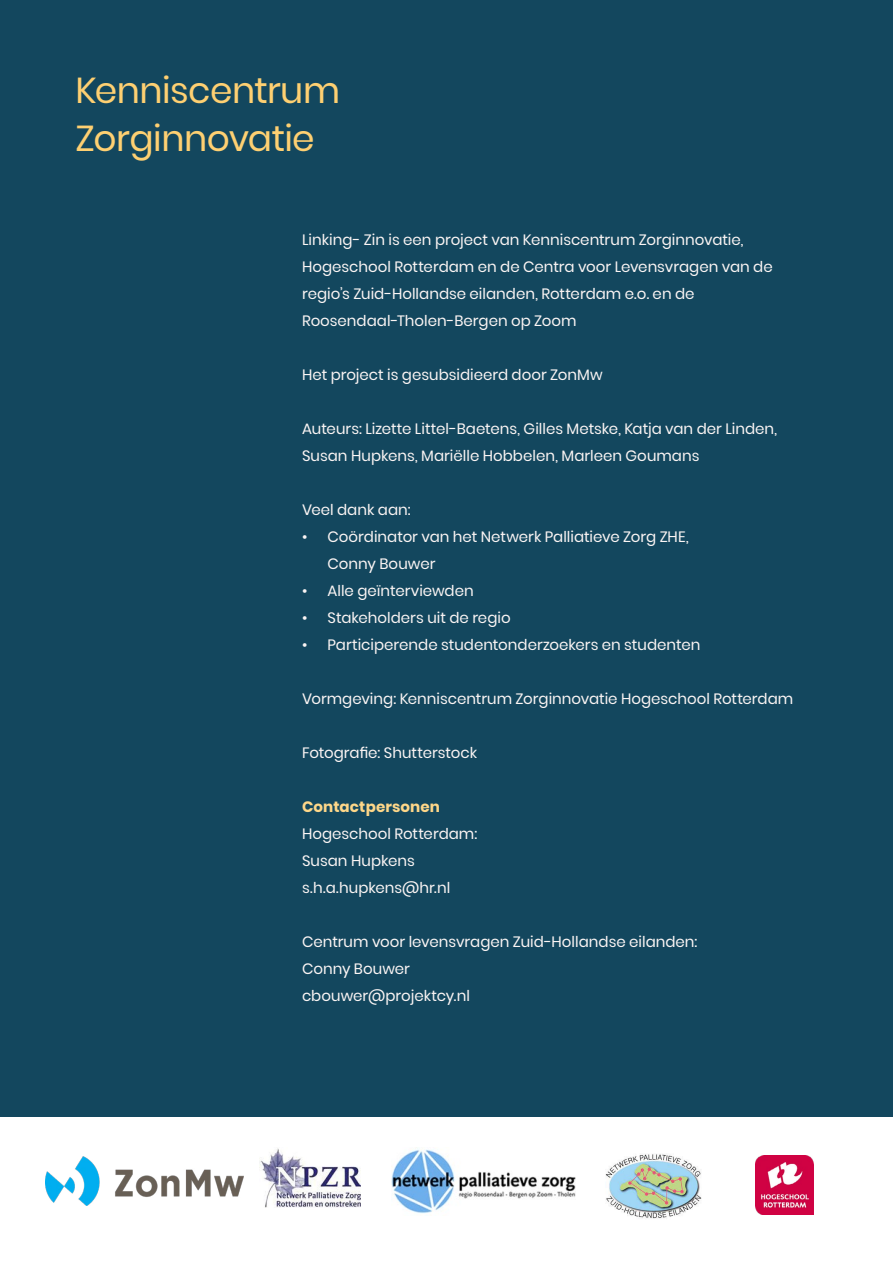
<style>
.page{position:relative;width:893px;height:1263px;background:#13475e}
.page>*{position:absolute;margin:0;border:0;box-sizing:border-box;transform-origin:0 0}
.t1{font:36px/48px "Poppins";letter-spacing:-.015em;color:#fed072}
.t2{font:15px/27px "Poppins";color:#fbf5f4}
.t3{font:700 15px "Poppins";letter-spacing:.01em;color:#fed789}
</style>
<div class="page">
<div style="left:0;top:1117px;width:893px;height:146px;background:#fff"></div>
<img style="left:259px;top:1148px;width:101px;height:59px">
<img style="left:391px;top:1147px;width:185px;height:67px">
<img style="left:605px;top:1154px;width:97px;height:65px">
<img style="left:45px;top:1157px;width:198px;height:48px">
<img style="left:755px;top:1156px;width:59px;height:58px">
<h1 class="t1" style="left:76px;top:67px;width:266px">Kenniscentrum<br>Zorginnovatie</h1>
<p class="t2" style="left:302px;top:227px;width:472px">Linking- Zin is een project van Kenniscentrum Zorginnovatie, Hogeschool Rotterdam en de Centra voor Levensvragen van de regio’s Zuid-Hollandse eilanden, Rotterdam e.o. en de Roosendaal-Tholen-Bergen op Zoom</p>
<p class="t2" style="left:302px;top:362px;width:302px">Het project is gesubsidieerd door ZonMw</p>
<p class="t2" style="left:302px;top:416px;width:477px">Auteurs: Lizette Littel-Baetens, Gilles Metske, Katja van der Linden,<br>Susan Hupkens, Mariëlle Hobbelen, Marleen Goumans</p>
<p class="t2" style="left:302px;top:497px;width:110px">Veel dank aan:</p>
<p class="t2" style="left:328px;top:524px;width:363px;text-indent:-26px">• Coördinator van het Netwerk Palliatieve Zorg ZHE,<br>Conny Bouwer</p>
<p class="t2" style="left:302px;top:578px;width:173px">• Alle geïnterviewden</p>
<p class="t2" style="left:302px;top:605px;width:210px">• Stakeholders uit de regio</p>
<p class="t2" style="left:302px;top:632px;width:400px">• Participerende studentonderzoekers en studenten</p>
<p class="t2" style="left:302px;top:686px;width:493px">Vormgeving: Kenniscentrum Zorginnovatie Hogeschool Rotterdam</p>
<p class="t2" style="left:302px;top:740px;width:177px">Fotografie: Shutterstock</p>
<p class="t3" style="left:302px;top:798px;width:140px">Contactpersonen</p>
<p class="t2" style="left:302px;top:821px;width:177px">Hogeschool Rotterdam:<br>Susan Hupkens s.h.a.hupkens@hr.nl</p>
<p class="t2" style="left:302px;top:929px;width:397px">Centrum voor levensvragen Zuid-Hollandse eilanden:<br>Conny Bouwer<br>cbouwer@projektcy.nl</p>
</div>
